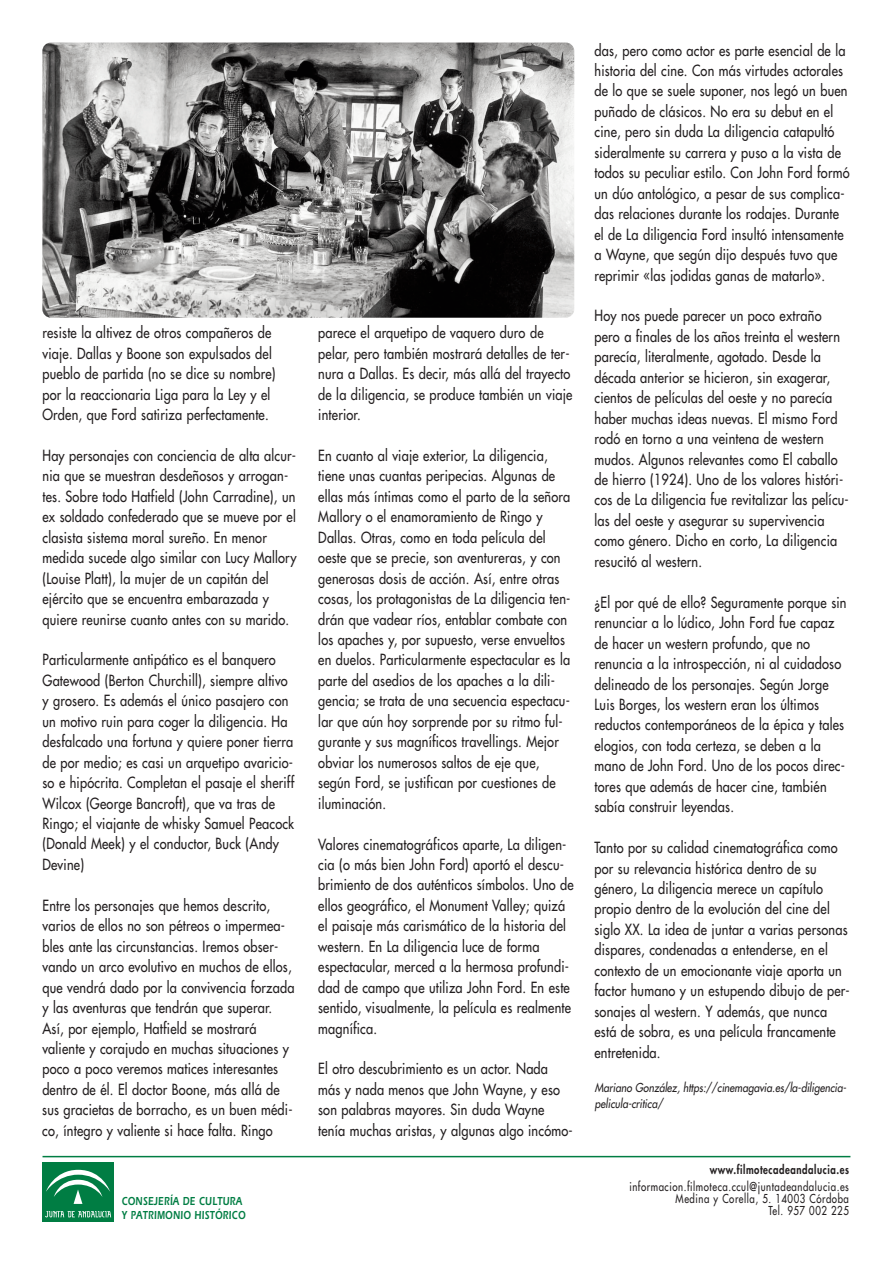
<style>
.page{position:relative;width:893px;height:1263px;background:#fff}
.page>*{position:absolute;margin:0;border:0;box-sizing:border-box;transform-origin:0 0}
.t1{font:15px/20.4px "Futura LT";letter-spacing:.015em;color:#231f20;scale:.85 1}
.t2{font:12px/12px "Futura LT";letter-spacing:.06em;color:#231f20;text-align:right;scale:.8 1}
.t3{font:italic 12px/16.4px "Futura LT";color:#231f20;scale:.85 1}
.t4{font:12px/14.4px "Erie Black Plain";letter-spacing:.03em;color:#007d43;scale:.75 1}
.t5{font:800 12px "Futura LT";letter-spacing:.06em;color:#231f20;scale:.8 1}
</style>
<div class="page">
<hr style="left:43px;top:1156px;width:807px;height:1px;background:#007d43">
<img style="left:42px;top:43px;width:532px;height:275px;border-radius:9px">
<div style="left:43px;top:1162px;width:71px;height:60px;background:#007d43"></div>
<svg style="left:45px;top:1211px;width:66px;height:6px"></svg>
<svg style="left:46px;top:1170px;width:64px;height:34px"></svg>
<p class="t1" style="left:43px;top:322px;width:276px">resiste la altivez de otros compañeros de viaje. Dallas y Boone son expulsados del pueblo de partida (no se dice su nombre) por la reaccionaria Liga para la Ley y el Orden, que Ford satiriza perfectamente.</p>
<p class="t1" style="left:43px;top:445px;width:301px">Hay personajes con conciencia de alta alcur&shy;nia que se muestran desdeñosos y arrogan&shy;tes. Sobre todo Hatfield (John Carradine), un ex soldado confederado que se mueve por el clasista sistema moral sureño. En menor medida sucede algo similar con Lucy Mallory (Louise Platt), la mujer de un capitán del ejército que se encuentra embarazada y quiere reunirse cuanto antes con su marido.</p>
<p class="t1" style="left:43px;top:650px;width:298px">Particularmente antipático es el banquero Gatewood (Berton Churchill), siempre altivo y grosero. Es además el único pasajero con un motivo ruin para coger la diligencia. Ha desfalcado una fortuna y quiere poner tierra de por medio; es casi un arquetipo avaricio&shy;so e hipócrita. Completan el pasaje el sheriff Wilcox (George Bancroft), que va tras de Ringo; el viajante de whisky Samuel Peacock (Donald Meek) y el conductor, Buck (Andy Devine)</p>
<p class="t1" style="left:42px;top:895px;width:298px">Entre los personajes que hemos descrito, varios de ellos no son pétreos o impermea&shy;bles ante las circunstancias. Iremos obser&shy;vando un arco evolutivo en muchos de ellos, que vendrá dado por la convivencia forzada y las aventuras que tendrán que superar.<br>Así, por ejemplo, Hatfield se mostrará valiente y corajudo en muchas situaciones y poco a poco veremos matices interesantes dentro de él. El doctor Boone, más allá de sus gracietas de borracho, es un buen médi&shy;co, íntegro y valiente si hace falta. Ringo</p>
<p class="t4" style="left:122px;top:1193px;width:167px">CONSEJERÍA DE CULTURA<br>Y PATRIMONIO HISTÓRICO</p>
<p class="t1" style="left:318px;top:322px;width:301px">parece el arquetipo de vaquero duro de pelar, pero también mostrará detalles de ter&shy;nura a Dallas. Es decir, más allá del trayecto de la diligencia, se produce también un viaje interior.</p>
<p class="t1" style="left:318px;top:445px;width:298px">En cuanto al viaje exterior, La diligencia, tiene unas cuantas peripecias. Algunas de ellas más íntimas como el parto de la señora Mallory o el enamoramiento de Ringo y Dallas. Otras, como en toda película del oeste que se precie, son aventureras, y con generosas dosis de acción. Así, entre otras cosas, los protagonistas de La diligencia ten&shy;drán que vadear ríos, entablar combate con los apaches y, por supuesto, verse envueltos en duelos. Particularmente espectacular es la parte del asedios de los apaches a la dili&shy;gencia; se trata de una secuencia espectacu&shy;lar que aún hoy sorprende por su ritmo ful&shy;gurante y sus magníficos travellings. Mejor obviar los numerosos saltos de eje que, según Ford, se justifican por cuestiones de iluminación.</p>
<p class="t1" style="left:318px;top:834px;width:302px">Valores cinematográficos aparte, La diligen&shy;cia (o más bien John Ford) aportó el descu&shy;brimiento de dos auténticos símbolos. Uno de ellos geográfico, el Monument Valley; quizá el paisaje más carismático de la historia del western. En La diligencia luce de forma espectacular, merced a la hermosa profundi&shy;dad de campo que utiliza John Ford. En este sentido, visualmente, la película es realmente magnífica.</p>
<p class="t1" style="left:318px;top:1058px;width:301px">El otro descubrimiento es un actor. Nada más y nada menos que John Wayne, y eso son palabras mayores. Sin duda Wayne tenía muchas aristas, y algunas algo incómo-</p>
<p class="t1" style="left:594px;top:40px;width:302px">das, pero como actor es parte esencial de la historia del cine. Con más virtudes actorales de lo que se suele suponer, nos legó un buen puñado de clásicos. No era su debut en el cine, pero sin duda La diligencia catapultó sideralmente su carrera y puso a la vista de todos su peculiar estilo. Con John Ford formó un dúo antológico, a pesar de sus complica&shy;das relaciones durante los rodajes. Durante el de La diligencia Ford insultó intensamente a Wayne, que según dijo después tuvo que reprimir «las jodidas ganas de matarlo».</p>
<p class="t1" style="left:594px;top:306px;width:301px">Hoy nos puede parecer un poco extraño pero a finales de los años treinta el western parecía, literalmente, agotado. Desde la década anterior se hicieron, sin exagerar, cientos de películas del oeste y no parecía haber muchas ideas nuevas. El mismo Ford rodó en torno a una veintena de western mudos. Algunos relevantes como El caballo de hierro (1924). Uno de los valores históri&shy;cos de La diligencia fue revitalizar las pelícu&shy;las del oeste y asegurar su supervivencia como género. Dicho en corto, La diligencia resucitó al western.</p>
<p class="t1" style="left:594px;top:592px;width:298px">¿El por qué de ello? Seguramente porque sin renunciar a lo lúdico, John Ford fue capaz de hacer un western profundo, que no renuncia a la introspección, ni al cuidadoso delineado de los personajes. Según Jorge Luis Borges, los western eran los últimos reductos contemporáneos de la épica y tales elogios, con toda certeza, se deben a la mano de John Ford. Uno de los pocos direc&shy;tores que además de hacer cine, también sabía construir leyendas.</p>
<p class="t1" style="left:594px;top:837px;width:302px">Tanto por su calidad cinematográfica como por su relevancia histórica dentro de su género, La diligencia merece un capítulo propio dentro de la evolución del cine del siglo XX. La idea de juntar a varias personas dispares, condenadas a entenderse, en el contexto de un emocionante viaje aporta un factor humano y un estupendo dibujo de per&shy;sonajes al western. Y además, que nunca está de sobra, es una película francamente entretenida.</p>
<p class="t3" style="left:595px;top:1079px;width:297px">Mariano González, https://cinemagavia.es/la-diligencia&shy;pelicula-critica/</p>
<p class="t5" style="left:710px;top:1162px;width:176px">www.filmotecadeandalucia.es</p>
<p class="t2" style="left:629px;top:1180px;width:276px">informacion.filmoteca.ccul@juntadeandalucia.es<br>Medina y Corella, 5. 14003 Córdoba<br>Tel. 957 002 225</p>
</div>
